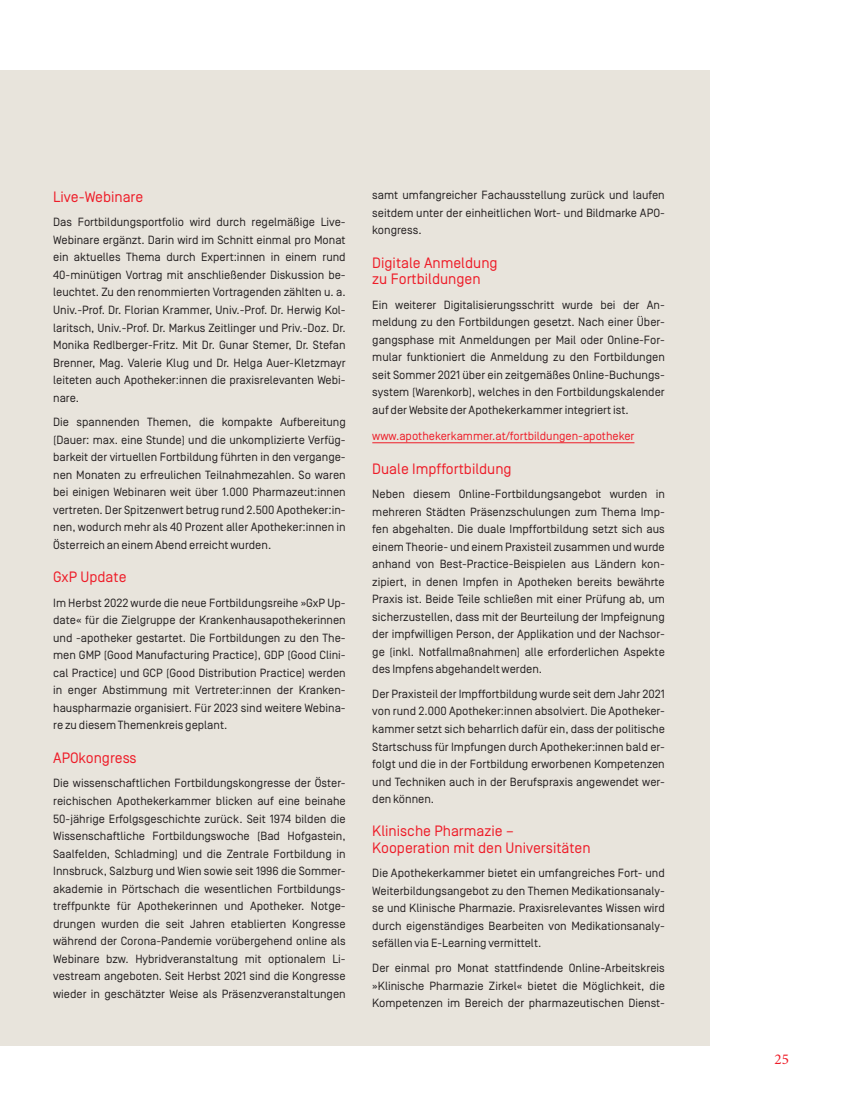
<style>
.page{position:relative;width:851px;height:1117px;background:#fff}
.page>*{position:absolute;margin:0;border:0;box-sizing:border-box;transform-origin:0 0}
.t1{font:15px/16.2px "Simplon Norm";color:#ee1c28}
.t2{font:15px "Minion Pro";color:#ee1c28}
.t3{font:11.88px/17.5px "Simplon Norm";color:#231f20;text-align:justify}
.t4{font:11.88px "Simplon Norm";color:#ee1c28}
</style>
<div class="page">
<div style="left:0;top:71px;width:709px;height:974px;background:#e8e4dc"></div>
<hr style="left:372px;top:442px;width:262px;height:1px;background:#ee1c28">
<p class="t1" style="left:53px;top:189px;width:92px">Live-Webinare</p>
<p class="t3" style="left:53px;top:214px;width:294px">Das Fortbildungsportfolio wird durch regelmäßige Live-Webinare ergänzt. Darin wird im Schnitt einmal pro Monat ein aktuelles Thema durch Expert:innen in einem rund 40-minütigen Vortrag mit anschließender Diskussion be&shy;leuchtet. Zu den renommierten Vortragenden zählten u. a.<br>Univ.-Prof. Dr. Florian Krammer, Univ.-Prof. Dr. Herwig Kol&shy;laritsch, Univ.-Prof. Dr. Markus Zeitlinger und Priv.-Doz. Dr.<br>Monika Redlberger-Fritz. Mit Dr. Gunar Stemer, Dr. Stefan Brenner, Mag. Valerie Klug und Dr. Helga Auer-Kletzmayr leiteten auch Apotheker:innen die praxisrelevanten Webi&shy;nare.</p>
<p class="t3" style="left:53px;top:413px;width:294px">Die spannenden Themen, die kompakte Aufbereitung (Dauer: max. eine Stunde) und die unkomplizierte Verfüg&shy;barkeit der virtuellen Fortbildung führten in den vergange&shy;nen Monaten zu erfreulichen Teilnahmezahlen. So waren bei einigen Webinaren weit über 1.000 Pharmazeut:innen vertreten. Der Spitzenwert betrug rund 2.500 Apotheker:in&shy;nen, wodurch mehr als 40 Prozent aller Apotheker:innen in Österreich an einem Abend erreicht wurden.</p>
<p class="t1" style="left:53px;top:569px;width:75px">GxP Update</p>
<p class="t3" style="left:53px;top:594px;width:294px">Im Herbst 2022 wurde die neue Fortbildungsreihe »GxP Up&shy;date« für die Zielgruppe der Krankenhausapothekerinnen und -apotheker gestartet. Die Fortbildungen zu den The&shy;men GMP (Good Manufacturing Practice), GDP (Good Clini&shy;cal Practice) und GCP (Good Distribution Practice) werden in enger Abstimmung mit Vertreter:innen der Kranken&shy;hauspharmazie organisiert. Für 2023 sind weitere Webina&shy;re zu diesem Themenkreis geplant.</p>
<p class="t1" style="left:53px;top:749px;width:85px">APOkongress</p>
<p class="t3" style="left:53px;top:774px;width:294px">Die wissenschaftlichen Fortbildungskongresse der Öster&shy;reichischen Apothekerkammer blicken auf eine beinahe 50-jährige Erfolgsgeschichte zurück. Seit 1974 bilden die Wissenschaftliche Fortbildungswoche (Bad Hofgastein, Saalfelden, Schladming) und die Zentrale Fortbildung in Innsbruck, Salzburg und Wien sowie seit 1996 die Sommer&shy;akademie in Pörtschach die wesentlichen Fortbildungs&shy;treffpunkte für Apothekerinnen und Apotheker. Notge&shy;drungen wurden die seit Jahren etablierten Kongresse während der Corona-Pandemie vorübergehend online als Webinare bzw. Hybridveranstaltung mit optionalem Li&shy;vestream angeboten. Seit Herbst 2021 sind die Kongresse wieder in geschätzter Weise als Präsenzveranstaltungen</p>
<p class="t3" style="left:372px;top:187px;width:294px">samt umfangreicher Fachausstellung zurück und laufen seitdem unter der einheitlichen Wort- und Bildmarke APO&shy;kongress.</p>
<p class="t1" style="left:372px;top:255px;width:127px">Digitale Anmeldung zu Fortbildungen</p>
<p class="t3" style="left:372px;top:296px;width:294px">Ein weiterer Digitalisierungsschritt wurde bei der An&shy;meldung zu den Fortbildungen gesetzt. Nach einer Über&shy;gangsphase mit Anmeldungen per Mail oder Online-For&shy;mular funktioniert die Anmeldung zu den Fortbildungen seit Sommer 2021 über ein zeitgemäßes Online-Buchungs&shy;system (Warenkorb), welches in den Fortbildungskalender auf der Website der Apothekerkammer integriert ist.</p>
<p class="t4" style="left:372px;top:429px;width:263px">www.apothekerkammer.at/fortbildungen-apotheker</p>
<p class="t1" style="left:372px;top:460px;width:141px">Duale Impffortbildung</p>
<p class="t3" style="left:372px;top:485px;width:294px">Neben diesem Online-Fortbildungsangebot wurden in mehreren Städten Präsenzschulungen zum Thema Imp&shy;fen abgehalten. Die duale Impffortbildung setzt sich aus einem Theorie- und einem Praxisteil zusammen und wurde anhand von Best-Practice-Beispielen aus Ländern kon&shy;zipiert, in denen Impfen in Apotheken bereits bewährte Praxis ist. Beide Teile schließen mit einer Prüfung ab, um sicherzustellen, dass mit der Beurteilung der Impfeignung der impfwilligen Person, der Applikation und der Nachsor&shy;ge (inkl. Notfallmaßnahmen) alle erforderlichen Aspekte des Impfens abgehandelt werden.</p>
<p class="t3" style="left:372px;top:685px;width:294px">Der Praxisteil der Impffortbildung wurde seit dem Jahr 2021 von rund 2.000 Apotheker:innen absolviert. Die Apotheker&shy;kammer setzt sich beharrlich dafür ein, dass der politische Startschuss für Impfungen durch Apotheker:innen bald er&shy;folgt und die in der Fortbildung erworbenen Kompetenzen und Techniken auch in der Berufspraxis angewendet wer&shy;den können.</p>
<p class="t1" style="left:372px;top:823px;width:220px">Klinische Pharmazie –<br>Kooperation mit den Universitäten</p>
<p class="t3" style="left:372px;top:864px;width:294px">Die Apothekerkammer bietet ein umfangreiches Fort- und Weiterbildungsangebot zu den Themen Medikationsanaly&shy;se und Klinische Pharmazie. Praxisrelevantes Wissen wird durch eigenständiges Bearbeiten von Medikationsanaly&shy;sefällen via E-Learning vermittelt.</p>
<p class="t3" style="left:372px;top:959px;width:294px">Der einmal pro Monat stattfindende Online-Arbeitskreis »Klinische Pharmazie Zirkel« bietet die Möglichkeit, die Kompetenzen im Bereich der pharmazeutischen Dienst-</p>
<p class="t2" style="left:774px;top:1048px;width:16px">25</p>
</div>
